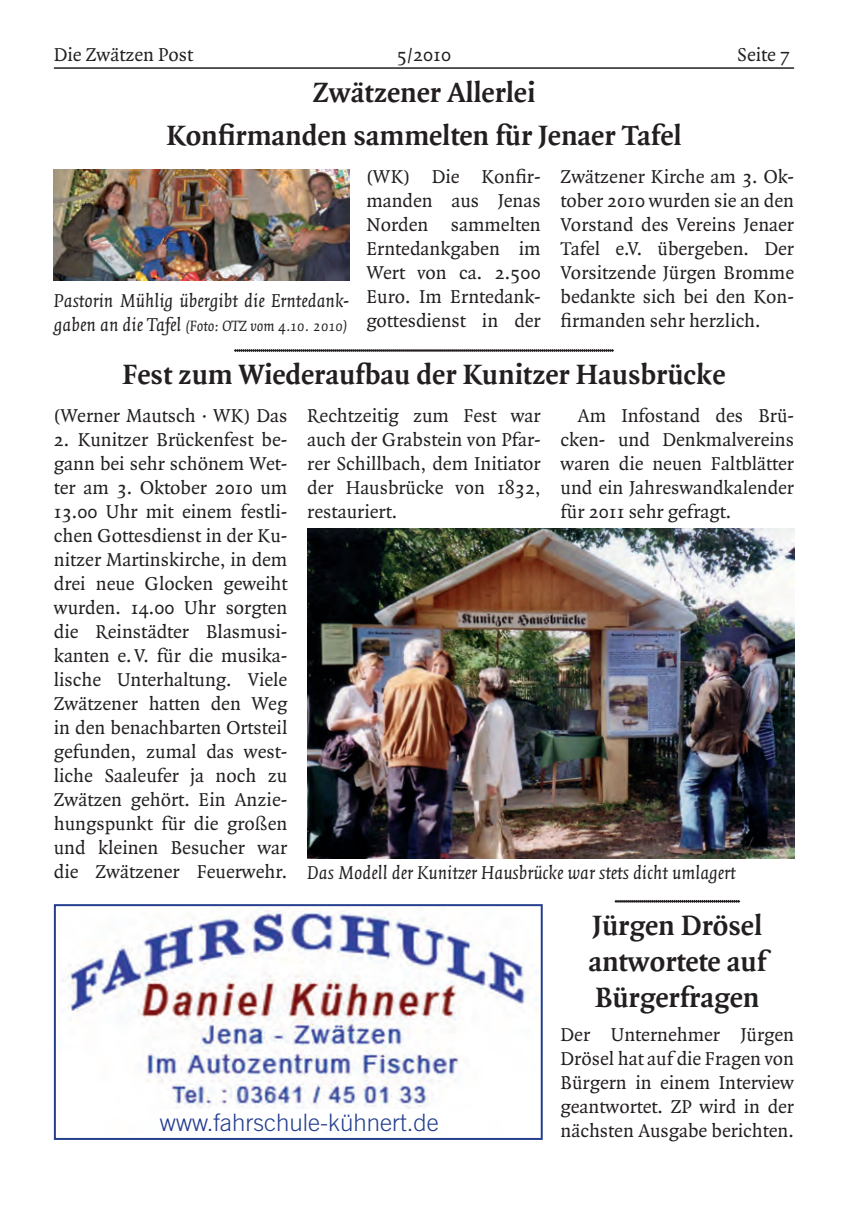
<style>
.page{position:relative;width:848px;height:1208px;background:#fff}
.page>*{position:absolute;margin:0;border:0;box-sizing:border-box;transform-origin:0 0}
.t1{font:700 30px/36px "Quadraat";color:#231f20}
.t2{font:300 24px "Trade Gothic";color:#253f8e}
.t3{font:20px/24px "Quadraat";color:#231f20;text-align:justify}
.t4{font:italic 20px "Quadraat";color:#231f20}
.t5{font:italic 16px "Quadraat";color:#231f20}
.s1{font-size:20px}
</style>
<div class="page">
<hr style="left:54px;top:67px;width:740px;height:2px;background:#231f20">
<svg style="left:234px;top:349px;width:379px;height:3px"></svg>
<img style="left:62px;top:907px;width:476px;height:202px">
<div style="left:54px;top:904px;width:488px;height:236px;border:2px solid #253f8e"></div>
<img style="left:54px;top:170px;width:295px;height:110px">
<img style="left:307px;top:528px;width:487px;height:330px">
<svg style="left:615px;top:900px;width:124px;height:2px"></svg>
<p class="t3" style="left:54px;top:43px;width:141px">Die Zwätzen Post</p>
<p class="t3" style="left:397px;top:43px;width:55px">5/2010</p>
<p class="t3" style="left:737px;top:43px;width:55px">Seite 7</p>
<h1 class="t1" style="left:313px;top:75px;width:224px">Zwätzener Allerlei</h1>
<h1 class="t1" style="left:166px;top:119px;width:516px">Konfirmanden sammelten für Jenaer Tafel</h1>
<p class="t4" style="left:54px;top:290px;width:297px">Pastorin Mühlig übergibt die Erntedank-</p>
<p class="t5" style="left:54px;top:318px;width:295px"><span class="s1">gaben an die Tafel</span> (Foto: OTZ vom 4.10. 2010)</p>
<p class="t3" style="left:366px;top:166px;width:176px">(WK) Die Konfir&shy;manden aus Jenas Norden sammelten Erntedankgaben im Wert von ca. 2.500<br>Euro. Im Erntedank&shy;gottesdienst in der</p>
<p class="t3" style="left:560px;top:166px;width:235px">Zwätzener Kirche am 3. Ok&shy;tober 2010 wurden sie an den Vorstand des Vereins Jenaer Tafel e.V. übergeben. Der Vorsitzende Jürgen Bromme bedankte sich bei den Kon&shy;firmanden sehr herzlich.</p>
<h1 class="t1" style="left:122px;top:357px;width:604px">Fest zum Wiederaufbau der Kunitzer Hausbrücke</h1>
<p class="t3" style="left:54px;top:404px;width:235px">(Werner Mautsch · WK) Das</p>
<p class="t3" style="left:54px;top:428px;width:235px">2. Kunitzer Brückenfest be&shy;gann bei sehr schönem Wet&shy;ter am 3. Oktober 2010 um 13.00 Uhr mit einem festli&shy;chen Gottesdienst in der Ku&shy;nitzer Martinskirche, in dem drei neue Glocken geweiht wurden. 14.00 Uhr sorgten die Reinstädter Blasmusi&shy;kanten e.V. für die musika&shy;lische Unterhaltung. Viele Zwätzener hatten den Weg in den benachbarten Ortsteil gefunden, zumal das west&shy;liche Saaleufer ja noch zu Zwätzen gehört. Ein Anzie&shy;hungspunkt für die großen und kleinen Besucher war die Zwätzener Feuerwehr.</p>
<p class="t3" style="left:307px;top:404px;width:235px">Rechtzeitig zum Fest war auch der Grabstein von Pfar&shy;rer Schillbach, dem Initiator der Hausbrücke von 1832, restauriert.</p>
<p class="t3" style="left:560px;top:404px;width:235px;text-indent:17px">Am Infostand des Brü&shy;cken- und Denkmalvereins waren die neuen Faltblätter und ein Jahreswandkalender für 2011 sehr gefragt.</p>
<p class="t4" style="left:307px;top:861px;width:430px">Das Modell der Kunitzer Hausbrücke war stets dicht umlagert</p>
<h1 class="t1" style="left:588px;top:908px;width:179px">Jürgen Drösel antwortete auf<br>Bürgerfragen</h1>
<p class="t2" style="left:160px;top:1107px;width:280px">www.fahrschule-kühnert.de</p>
<p class="t3" style="left:560px;top:1023px;width:235px">Der Unternehmer Jürgen Drösel hat auf die Fragen von Bürgern in einem Interview geantwortet. ZP wird in der nächsten Ausgabe berichten.</p>
</div>
